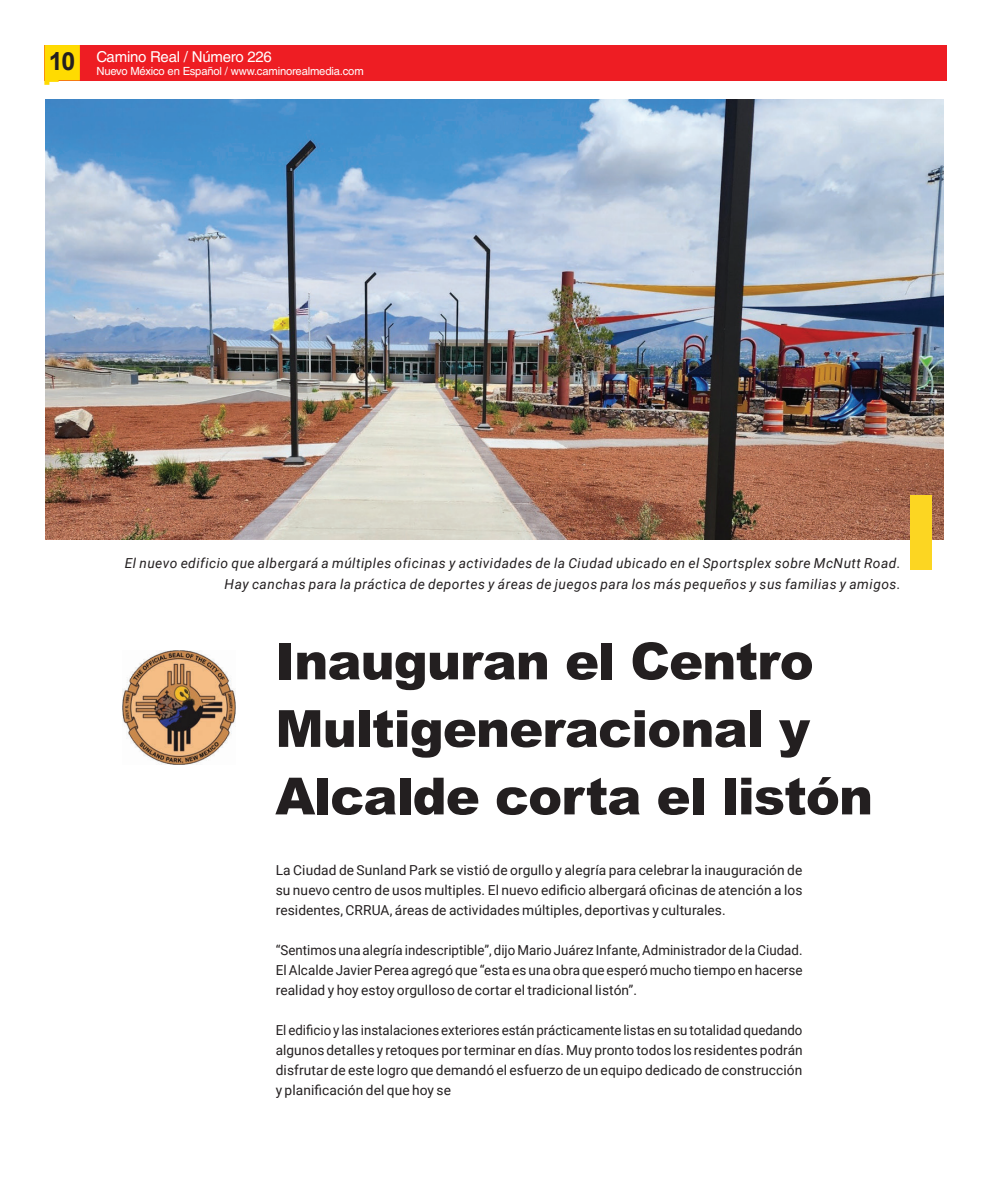
<style>
.page{position:relative;width:990px;height:1193px;background:#fff}
.page>*{position:absolute;margin:0;border:0;box-sizing:border-box;transform-origin:0 0}
.t1{font:900 51.25px/67.5px "Arial";letter-spacing:-.02em;color:#231f20}
.t2{font:700 25px "Arial";color:#231f20}
.t3{font:15px "Helvetica LT Std";letter-spacing:-.015em;color:#fff}
.t4{font:13.75px/20px "Roboto";letter-spacing:.005em;color:#231f20;text-align:justify}
.t5{font:italic 13.75px/20.8px "Roboto";letter-spacing:.035em;color:#231f20;text-align:right}
.t6{font:11.25px "Helvetica LT Std";letter-spacing:-.015em;color:#fff}
</style>
<div class="page">
<div style="left:44px;top:45px;width:903px;height:35px;background:#ee1d23"></div>
<svg style="left:44px;top:45px;width:36px;height:40px"></svg>
<img style="left:45px;top:99px;width:899px;height:440px">
<img style="left:122px;top:650px;width:114px;height:114px">
<div style="left:910px;top:495px;width:21px;height:74px;background:#fcd622"></div>
<h2 class="t2" style="left:49px;top:45px;width:28px">10</h2>
<p class="t3" style="left:96px;top:48px;width:177px">Camino Real / Número 226</p>
<p class="t6" style="left:96px;top:64px;width:269px">Nuevo México en Español / www.caminorealmedia.com</p>
<p class="t5" style="left:125px;top:552px;width:777px">El nuevo edificio que albergará a múltiples oficinas y actividades de la Ciudad ubicado en el Sportsplex sobre McNutt Road.<br>Hay canchas para la práctica de deportes y áreas de juegos para los más pequeños y sus familias y amigos.</p>
<h1 class="t1" style="left:275px;top:625px;width:599px">Inauguran el Centro<br>Multigeneracional y<br>Alcalde corta el listón</h1>
<p class="t4" style="left:276px;top:860px;width:528px">La Ciudad de Sunland Park se vistió de orgullo y alegría para celebrar la inauguración de su nuevo centro de usos multiples. El nuevo edificio albergará oficinas de atención a los residentes, CRRUA, áreas de actividades múltiples, deportivas y culturales.</p>
<p class="t4" style="left:276px;top:940px;width:528px">“Sentimos una alegría indescriptible”, dijo Mario Juárez Infante, Administrador de la Ciudad.<br>El Alcalde Javier Perea agregó que “esta es una obra que esperó mucho tiempo en hacerse realidad y hoy estoy orgulloso de cortar el tradicional listón”.</p>
<p class="t4" style="left:276px;top:1020px;width:529px">El edificio y las instalaciones exteriores están prácticamente listas en su totalidad quedando algunos detalles y retoques por terminar en días. Muy pronto todos los residentes podrán disfrutar de este logro que demandó el esfuerzo de un equipo dedicado de construcción y planificación del que hoy se</p>
</div>
